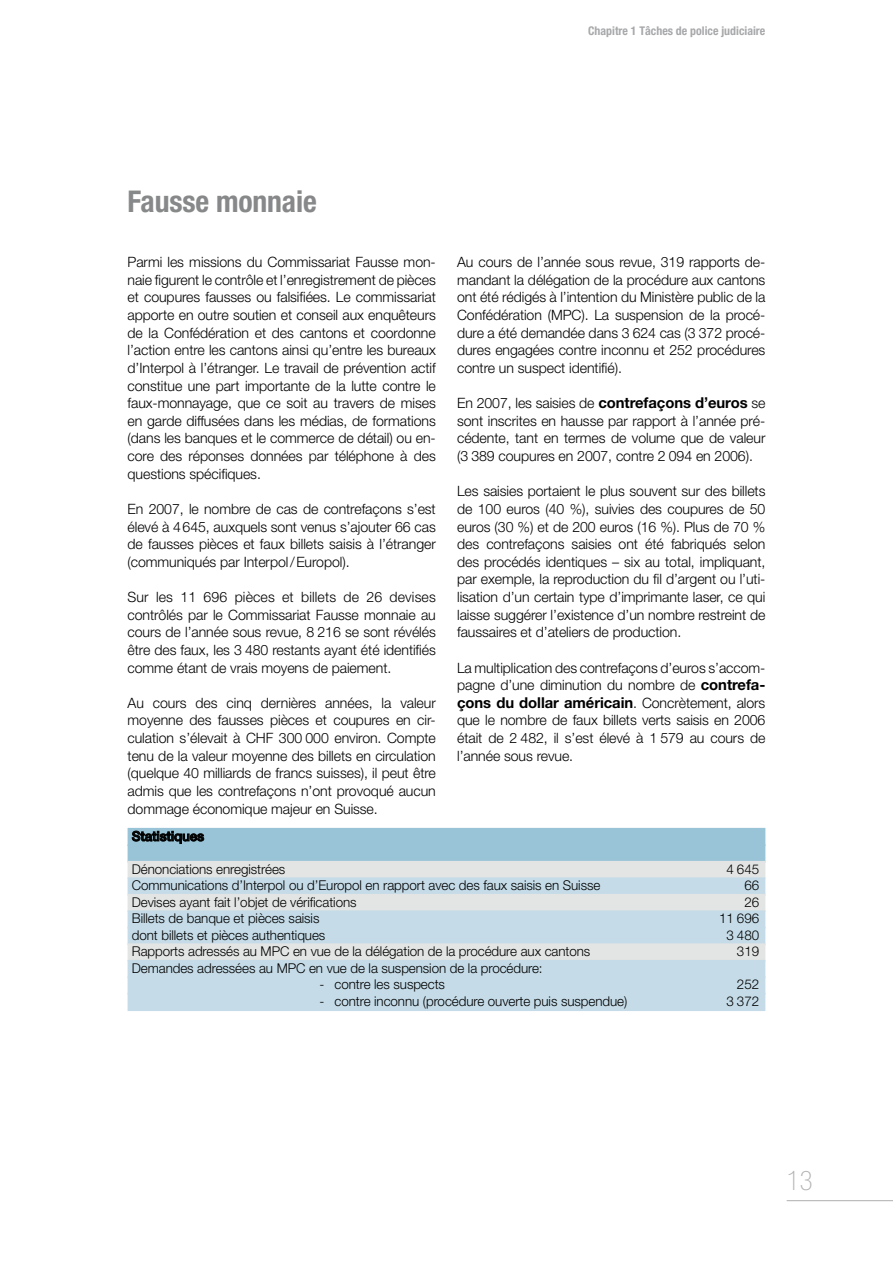
<style>
.page{position:relative;width:893px;height:1263px;background:#fff}
.page>*{position:absolute;margin:0;border:0;box-sizing:border-box;transform-origin:0 0}
.t1{font:700 condensed 30px "Helvetica Neue";letter-spacing:-.005em;color:#878889}
.t2{font:100 condensed 27px "Helvetica Neue";color:#b1b2b4}
.t3{font:700 15px "Helvetica Neue";letter-spacing:-.005em;color:#000}
.t4{font:300 14.25px/17.7px "Helvetica Neue";letter-spacing:-.005em;color:#000;text-align:justify}
.t5{font:300 13.5px "Helvetica Neue";letter-spacing:-.005em;color:#000}
.t6{font:500 13.5px "Helvetica Neue";letter-spacing:-.005em;color:#000}
.t7{font:700 condensed 12px "Helvetica Neue";color:#a7a8aa}
.s1{font-weight:700;font-size:15px}
.s2{font-weight:300;font-size:14.25px}
</style>
<div class="page">
<hr style="left:787px;top:1200px;width:106px;height:1px;background:#b1b2b4">
<div style="left:128px;top:828px;width:637px;height:18px;background:#99c3d6"></div>
<div style="left:128px;top:844px;width:637px;height:18px;background:#99c3d6"></div>
<div style="left:128px;top:861px;width:637px;height:18px;background:#e3e4e4"></div>
<div style="left:128px;top:877px;width:637px;height:18px;background:#c5dce8"></div>
<div style="left:128px;top:894px;width:637px;height:18px;background:#e3e4e4"></div>
<div style="left:128px;top:910px;width:637px;height:18px;background:#c5dce8"></div>
<div style="left:128px;top:927px;width:637px;height:18px;background:#c5dce8"></div>
<div style="left:128px;top:943px;width:637px;height:18px;background:#e3e4e4"></div>
<div style="left:128px;top:960px;width:637px;height:18px;background:#c5dce8"></div>
<div style="left:128px;top:976px;width:637px;height:18px;background:#c5dce8"></div>
<div style="left:128px;top:993px;width:637px;height:18px;background:#c5dce8"></div>
<svg style="left:132px;top:831px;width:72px;height:13px"></svg>
<p class="t7" style="left:588px;top:23px;width:179px">Chapitre 1 Tâches de police judiciaire</p>
<h1 class="t1" style="left:128px;top:183px;width:191px">Fausse monnaie</h1>
<p class="t4" style="left:128px;top:253px;width:310px">Parmi les missions du Commissariat Fausse mon&shy;naie figurent le contrôle et l’enregistrement de pièces et coupures fausses ou falsifiées. Le commissariat apporte en outre soutien et conseil aux enquêteurs de la Confédération et des cantons et coordonne l’action entre les cantons ainsi qu’entre les bureaux d’Interpol à l’étranger. Le travail de prévention actif constitue une part importante de la lutte contre le faux-monnayage, que ce soit au travers de mises en garde diffusées dans les médias, de formations (dans les banques et le commerce de détail) ou en&shy;core des réponses données par téléphone à des questions spécifiques.</p>
<p class="t4" style="left:128px;top:500px;width:310px">En 2007, le nombre de cas de contrefaçons s’est élevé à 4645, auxquels sont venus s’ajouter 66 cas de fausses pièces et faux billets saisis à l’étranger (communiqués par Interpol/Europol).</p>
<p class="t4" style="left:128px;top:588px;width:310px">Sur les 11 696 pièces et billets de 26 devises contrôlés par le Commissariat Fausse monnaie au cours de l’année sous revue, 8 216 se sont révélés être des faux, les 3 480 restants ayant été identifiés comme étant de vrais moyens de paiement.</p>
<p class="t4" style="left:128px;top:694px;width:310px">Au cours des cinq dernières années, la valeur moyenne des fausses pièces et coupures en cir&shy;culation s’élevait à CHF 300 000 environ. Compte tenu de la valeur moyenne des billets en circulation (quelque 40 milliards de francs suisses), il peut être admis que les contrefaçons n’ont provoqué aucun dommage économique majeur en Suisse.</p>
<p class="t4" style="left:457px;top:253px;width:310px">Au cours de l’année sous revue, 319 rapports de&shy;mandant la délégation de la procédure aux cantons ont été rédigés à l’intention du Ministère public de la Confédération (MPC). La suspension de la procé&shy;dure a été demandée dans 3 624 cas (3 372 procé&shy;dures engagées contre inconnu et 252 procédures contre un suspect identifié).</p>
<p class="t4" style="left:457px;top:394px;width:310px">En 2007, les saisies de <span class="s1">contrefaçons d’euros</span> se sont inscrites en hausse par rapport à l’année pré&shy;cédente, tant en termes de volume que de valeur (3 389 coupures en 2007, contre 2 094 en 2006).</p>
<p class="t4" style="left:457px;top:482px;width:310px">Les saisies portaient le plus souvent sur des billets de 100 euros (40 %), suivies des coupures de 50 euros (30 %) et de 200 euros (16 %). Plus de 70 % des contrefaçons saisies ont été fabriqués selon des procédés identiques – six au total, impliquant, par exemple, la reproduction du fil d’argent ou l’uti&shy;lisation d’un certain type d’imprimante laser, ce qui laisse suggérer l’existence d’un nombre restreint de faussaires et d’ateliers de production.</p>
<p class="t4" style="left:457px;top:658px;width:310px">La multiplication des contrefaçons d’euros s’accom&shy;pagne d’une diminution du nombre de <span class="s1">contrefa-</span></p>
<p class="t3" style="left:457px;top:693px;width:310px">çons du dollar américain<span class="s2">. Concrètement, alors</span></p>
<p class="t4" style="left:457px;top:711px;width:310px">que le nombre de faux billets verts saisis en 2006 était de 2 482, il s’est élevé à 1 579 au cours de l’année sous revue.</p>
<p class="t6" style="left:132px;top:828px;width:74px">Statistiques</p>
<p class="t5" style="left:132px;top:861px;width:155px">Dénonciations enregistrées</p>
<p class="t5" style="left:726px;top:861px;width:34px">4 645</p>
<p class="t5" style="left:132px;top:877px;width:470px">Communications d’Interpol ou d’Europol en rapport avec des faux saisis en Suisse</p>
<p class="t5" style="left:744px;top:877px;width:16px">66</p>
<p class="t5" style="left:132px;top:894px;width:226px">Devises ayant fait l’objet de vérifications</p>
<p class="t5" style="left:744px;top:894px;width:16px">26</p>
<p class="t5" style="left:132px;top:910px;width:189px">Billets de banque et pièces saisis</p>
<p class="t5" style="left:719px;top:910px;width:42px">11 696</p>
<p class="t5" style="left:132px;top:927px;width:195px">dont billets et pièces authentiques</p>
<p class="t5" style="left:726px;top:927px;width:34px">3 480</p>
<p class="t5" style="left:132px;top:943px;width:460px">Rapports adressés au MPC en vue de la délégation de la procédure aux cantons</p>
<p class="t5" style="left:737px;top:943px;width:24px">319</p>
<p class="t5" style="left:132px;top:960px;width:412px">Demandes adressées au MPC en vue de la suspension de la procédure:</p>
<p class="t5" style="left:320px;top:976px;width:127px">- contre les suspects</p>
<p class="t5" style="left:737px;top:976px;width:24px">252</p>
<p class="t5" style="left:320px;top:993px;width:309px">- contre inconnu (procédure ouverte puis suspendue)</p>
<p class="t5" style="left:726px;top:993px;width:34px">3 372</p>
<h2 class="t2" style="left:787px;top:1165px;width:27px">13</h2>
</div>
